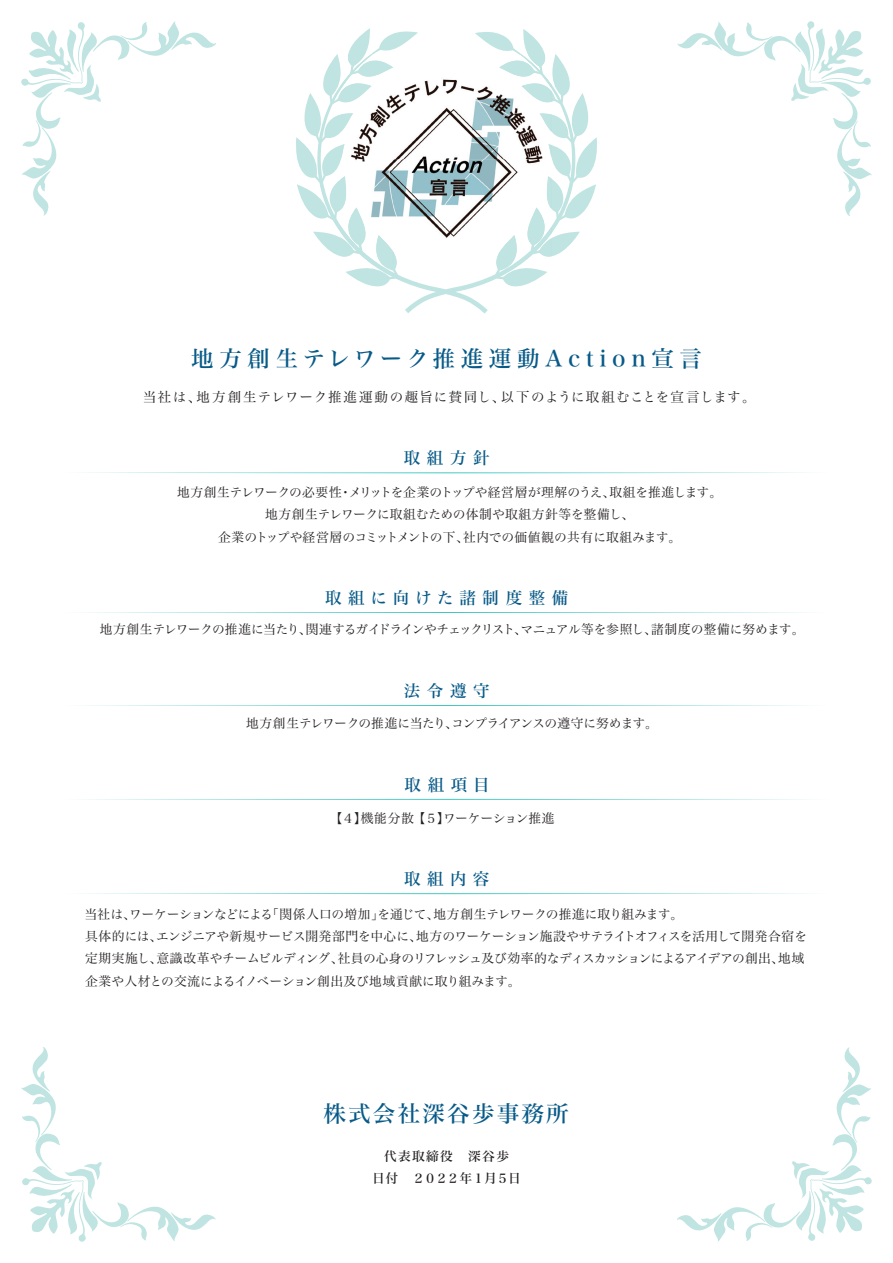
<style>
.page{position:relative;width:893px;height:1263px;background:#fff}
.page>*{position:absolute;margin:0;border:0;box-sizing:border-box;transform-origin:0 0}
.t1{font:22.5px "Hira Min Std N W5";letter-spacing:.25em;color:#075a88}
.t2{font:22.5px "Hira Min Std N W5";letter-spacing:.1em;color:#075a88}
.t3{font:16.5px "Hira Min Std N W5";letter-spacing:.4em;color:#075a88}
.t4{font:16.5px "Hira Min Std N W5";letter-spacing:.38em;color:#075a88}
.t5{font:13.5px "Hira Min Std N W3";letter-spacing:.085em;color:#231f20}
.t6{font:12.75px/22.4px "Hira Min Std N W3";letter-spacing:-.015em;color:#231f20;text-align:center}
.t7{font:12.75px "Hira Min Std N W3";letter-spacing:-.035em;color:#231f20}
.t8{font:12.75px "Hira Min Std N W3";letter-spacing:-.045em;color:#231f20}
.t9{font:12.75px/22.4px "Hira Min Std N W5";color:#231f20;text-align:center}
</style>
<div class="page">
<svg style="left:296px;top:28px;width:301px;height:286px"></svg>
<svg style="left:21px;top:21px;width:195px;height:195px"></svg>
<svg style="left:677px;top:21px;width:195px;height:195px"></svg>
<svg style="left:677px;top:1047px;width:195px;height:195px"></svg>
<svg style="left:21px;top:1047px;width:195px;height:195px"></svg>
<svg style="left:84px;top:472px;width:725px;height:1px"></svg>
<svg style="left:84px;top:612px;width:725px;height:1px"></svg>
<svg style="left:84px;top:705px;width:725px;height:1px"></svg>
<img style="left:394px;top:54px;width:105px;height:198px">
<img style="left:341px;top:54px;width:53px;height:211px">
<img style="left:499px;top:54px;width:52px;height:211px">
<img style="left:393px;top:252px;width:106px;height:13px">
<svg style="left:84px;top:893px;width:725px;height:1px"></svg>
<svg style="left:84px;top:799px;width:725px;height:1px"></svg>
<h1 class="t1" style="left:191px;top:342px;width:512px">地方創生テレワーク推進運動Action宣言</h1>
<p class="t5" style="left:143px;top:387px;width:614px">当社は、地方創生テレワーク推進運動の趣旨に賛同し、以下のように取組むことを宣言します。</p>
<p class="t3" style="left:404px;top:446px;width:87px">取組方針</p>
<p class="t6" style="left:177px;top:481px;width:547px">地方創生テレワークの必要性・メリットを企業のトップや経営層が理解のうえ、取組を推進します。地方創生テレワークに取組むための体制や取組方針等を整備し、<br>企業のトップや経営層のコミットメントの下、社内での価値観の共有に取組みます。</p>
<p class="t4" style="left:325px;top:586px;width:245px">取組に向けた諸制度整備</p>
<p class="t7" style="left:100px;top:620px;width:706px">地方創生テレワークの推進に当たり、関連するガイドラインやチェックリスト、マニュアル等を参照し、諸制度の整備に努めます。</p>
<p class="t3" style="left:404px;top:679px;width:87px">法令遵守</p>
<p class="t8" style="left:246px;top:714px;width:413px">地方創生テレワークの推進に当たり、コンプライアンスの遵守に努めます。</p>
<p class="t3" style="left:405px;top:773px;width:87px">取組項目</p>
<p class="t6" style="left:330px;top:806px;width:226px">【４】機能分散 【５】ワーケーション推進</p>
<p class="t3" style="left:404px;top:867px;width:87px">取組内容</p>
<p class="t6" style="left:85px;top:902px;width:724px;text-align:left">当社は、ワーケーションなどによる「関係人口の増加」を通じて、地方創生テレワークの推進に取り組みます。<br>具体的には、エンジニアや新規サービス開発部門を中心に、地方のワーケーション施設やサテライトオフィスを活用して開発合宿を定期実施し、意識改革やチームビルディング、社員の心身のリフレッシュ及び効率的なディスカッションによるアイデアの創出、地域企業や人材との交流によるイノベーション創出及び地域貢献に取り組みます。</p>
<h1 class="t2" style="left:323px;top:1097px;width:247px">株式会社深谷歩事務所</h1>
<p class="t9" style="left:372px;top:1144px;width:150px">代表取締役　深谷歩<br>日付　２０２２年１月５日</p>
</div>
